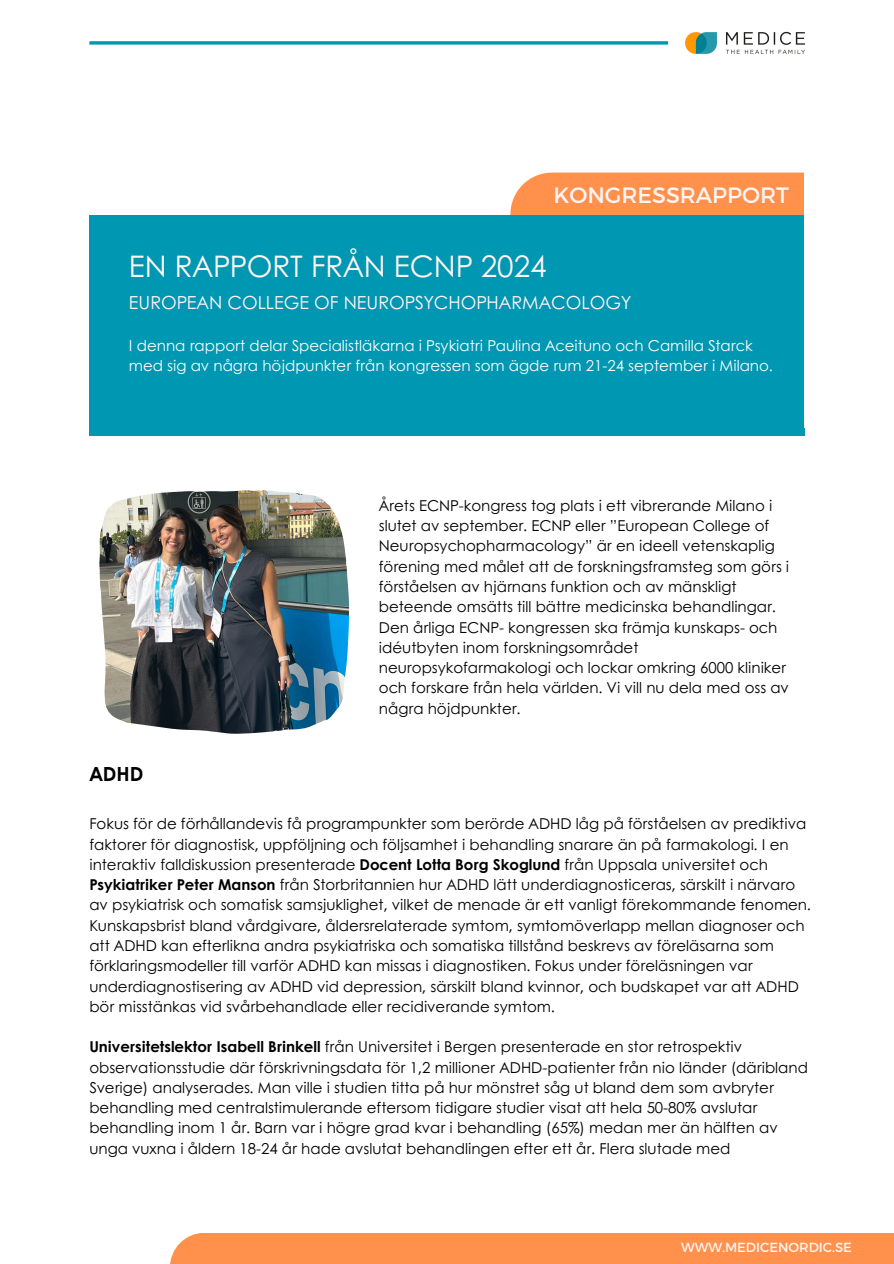
<style>
.page{position:relative;width:894px;height:1264px;background:#fff}
.page>*{position:absolute;margin:0;border:0;box-sizing:border-box;transform-origin:0 0}
.t1{font:29.7px "Century Gothic";color:#fff5f5}
.t2{font:22.2px "Montserrat";color:#fff5f5}
.t3{font:700 19.5px "Century Gothic";color:#000}
.t4{font:18px "Century Gothic";color:#fff5f5}
.t5{font:15px/20.2px "Century Gothic";color:#000}
.t6{font:15px/20.2px "Century Gothic";color:#fefefe}
.t7{font:13.2px "Montserrat";color:#fff5f5}
.s1{font-weight:700}
</style>
<div class="page">
<svg style="left:89px;top:41px;width:579px;height:4px;background:#27a6bd"></svg>
<div style="left:510px;top:173px;width:294px;height:42px;background:#ff914d"></div>
<div style="left:89px;top:215px;width:715px;height:221px;background:#0097b2"></div>
<img style="left:685px;top:31px;width:120px;height:23px">
<div style="left:170px;top:1232px;width:723px;height:31px;background:#ff914d"></div>
<img style="left:99px;top:490px;width:250px;height:243px">
<h2 class="t2" style="left:553px;top:180px;width:237px">KONGRESSRAPPORT</h2>
<h1 class="t1" style="left:129px;top:244px;width:419px">EN RAPPORT FRÅN ECNP 2024</h1>
<h4 class="t4" style="left:129px;top:289px;width:503px">EUROPEAN COLLEGE OF NEUROPSYCHOPHARMACOLOGY</h4>
<h5 class="t6" style="left:129px;top:334px;width:645px">I denna rapport delar Specialistläkarna i Psykiatri Paulina Aceituno och Camilla Starck med sig av några höjdpunkter från kongressen som ägde rum 21-24 september i Milano.</h5>
<h5 class="t5" style="left:379px;top:494px;width:412px">Årets ECNP-kongress tog plats i ett vibrerande Milano i slutet av september. ECNP eller ”European College of Neuropsychopharmacology” är en ideell vetenskaplig förening med målet att de forskningsframsteg som görs i förståelsen av hjärnans funktion och av mänskligt beteende omsätts till bättre medicinska behandlingar.<br>Den årliga ECNP- kongressen ska främja kunskaps- och idéutbyten inom forskningsområdet neuropsykofarmakologi och lockar omkring 6000 kliniker och forskare från hela världen. Vi vill nu dela med oss av några höjdpunkter.</h5>
<h3 class="t3" style="left:89px;top:759px;width:55px">ADHD</h3>
<h5 class="t5" style="left:89px;top:813px;width:722px">Fokus för de förhållandevis få programpunkter som berörde ADHD låg på förståelsen av prediktiva faktorer för diagnostisk, uppföljning och följsamhet i behandling snarare än på farmakologi. I en interaktiv falldiskussion presenterade <span class="s1">Docent Lotta Borg Skoglund</span> från Uppsala universitet och <span class="s1">Psykiatriker Peter Manson</span> från Storbritannien hur ADHD lätt underdiagnosticeras, särskilt i närvaro av psykiatrisk och somatisk samsjuklighet, vilket de menade är ett vanligt förekommande fenomen.<br>Kunskapsbrist bland vårdgivare, åldersrelaterade symtom, symtomöverlapp mellan diagnoser och att ADHD kan efterlikna andra psykiatriska och somatiska tillstånd beskrevs av föreläsarna som förklaringsmodeller till varför ADHD kan missas i diagnostiken. Fokus under föreläsningen var underdiagnostisering av ADHD vid depression, särskilt bland kvinnor, och budskapet var att ADHD bör misstänkas vid svårbehandlade eller recidiverande symtom.</h5>
<h5 class="t5" style="left:89px;top:1036px;width:720px"><span class="s1">Universitetslektor Isabell Brinkell</span> från Universitet i Bergen presenterade en stor retrospektiv observationsstudie där förskrivningsdata för 1,2 millioner ADHD-patienter från nio länder (däribland Sverige) analyserades. Man ville i studien titta på hur mönstret såg ut bland dem som avbryter behandling med centralstimulerande eftersom tidigare studier visat att hela 50-80% avslutar behandling inom 1 år. Barn var i högre grad kvar i behandling (65%) medan mer än hälften av unga vuxna i åldern 18-24 år hade avslutat behandlingen efter ett år. Flera slutade med</h5>
<p class="t7" style="left:681px;top:1238px;width:172px">WWW.MEDICENORDIC.SE</p>
</div>
